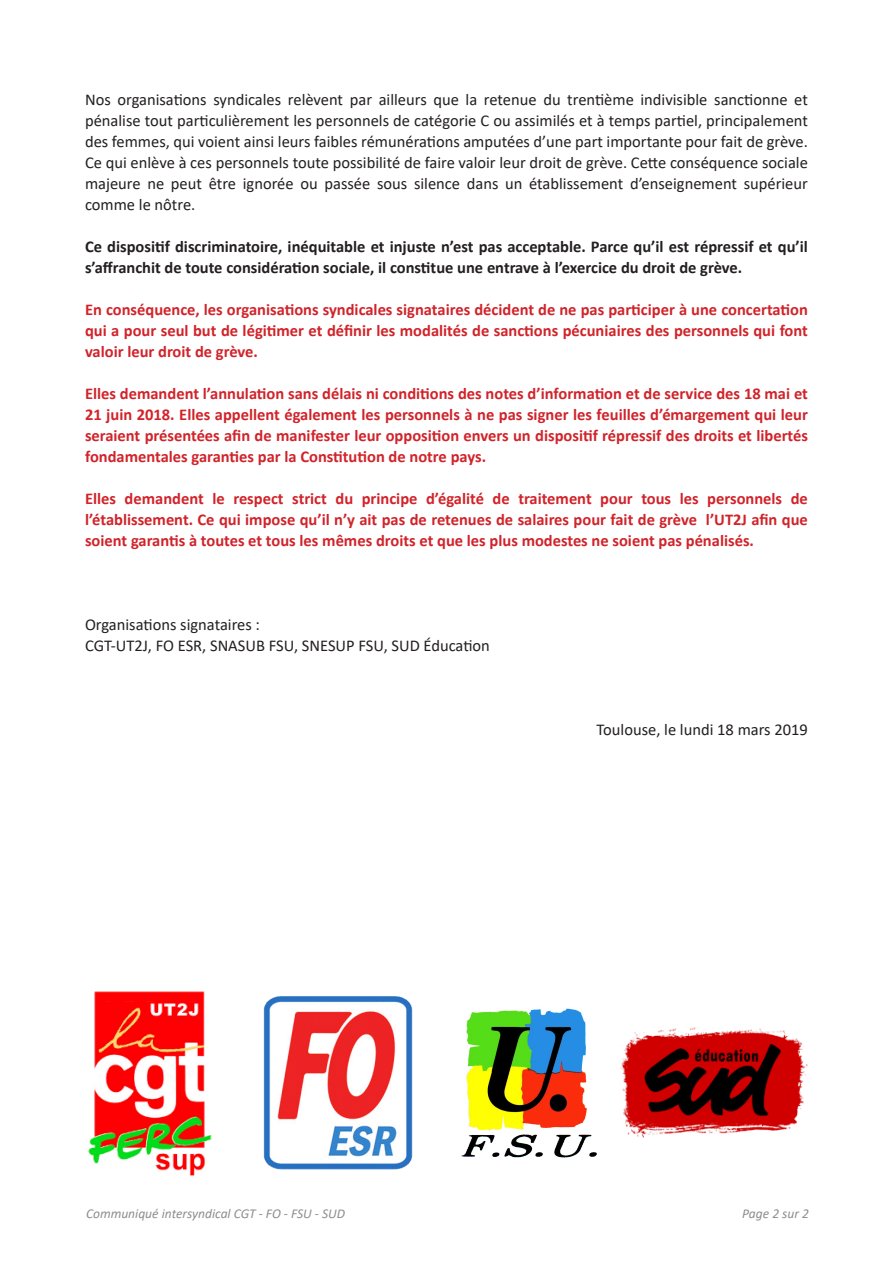
<style>
.page{position:relative;width:893px;height:1263px;background:#fff}
.page>*{position:absolute;margin:0;border:0;box-sizing:border-box;transform-origin:0 0}
.t1{font:700 16.5px/21px "Calibri";color:#d1232a;text-align:justify}
.t2{font:16.5px/21px "Calibri";color:#231f20;text-align:justify}
.t3{font:700 16.5px/21px "Calibri";color:#231f20}
.Pied_de_page{font:italic 13.5px "Calibri";color:#8b8d90}
</style>
<div class="page">
<img style="left:620px;top:1027px;width:188px;height:111px">
<img style="left:461px;top:1008px;width:136px;height:150px">
<img style="left:88px;top:991px;width:124px;height:185px">
<img style="left:264px;top:996px;width:148px;height:173px">
<p class="t2" style="left:85px;top:89px;width:724px">Nos organisations syndicales relèvent par ailleurs que la retenue du trentième indivisible sanctionne et pénalise tout particulièrement les personnels de catégorie C ou assimilés et à temps partiel, principalement des femmes, qui voient ainsi leurs faibles rémunérations amputées d’une part importante pour fait de grève.<br>Ce qui enlève à ces personnels toute possibilité de faire valoir leur droit de grève. Cette conséquence sociale majeure ne peut être ignorée ou passée sous silence dans un établissement d’enseignement supérieur comme le nôtre.</p>
<p class="t3" style="left:85px;top:236px;width:724px">Ce dispositif discriminatoire, inéquitable et injuste n’est pas acceptable. Parce qu’il est répressif et qu’il s’affranchit de toute considération sociale, il constitue une entrave à l’exercice du droit de grève.</p>
<p class="t1" style="left:85px;top:299px;width:724px">En conséquence, les organisations syndicales signataires décident de ne pas participer à une concertation qui a pour seul but de légitimer et définir les modalités de sanctions pécuniaires des personnels qui font valoir leur droit de grève.</p>
<p class="t1" style="left:85px;top:383px;width:724px">Elles demandent l’annulation sans délais ni conditions des notes d’information et de service des 18 mai et 21 juin 2018. Elles appellent également les personnels à ne pas signer les feuilles d’émargement qui leur seraient présentées afin de manifester leur opposition envers un dispositif répressif des droits et libertés fondamentales garanties par la Constitution de notre pays.</p>
<p class="t1" style="left:85px;top:488px;width:724px">Elles demandent le respect strict du principe d’égalité de traitement pour tous les personnels de l’établissement. Ce qui impose qu’il n’y ait pas de retenues de salaires pour fait de grève l’UT2J afin que soient garantis à toutes et tous les mêmes droits et que les plus modestes ne soient pas pénalisés.</p>
<p class="t2" style="left:85px;top:614px;width:177px">Organisations signataires :</p>
<p class="t2" style="left:85px;top:635px;width:406px">CGT-UT2J, FO ESR, SNASUB FSU, SNESUP FSU, SUD Éducation</p>
<p class="t2" style="left:597px;top:719px;width:213px">Toulouse, le lundi 18 mars 2019</p>
<p class="Pied_de_page" style="left:86px;top:1204px;width:261px">Communiqué intersyndical CGT - FO - FSU - SUD</p>
<p class="Pied_de_page" style="left:742px;top:1204px;width:68px">Page 2 sur 2</p>
</div>
